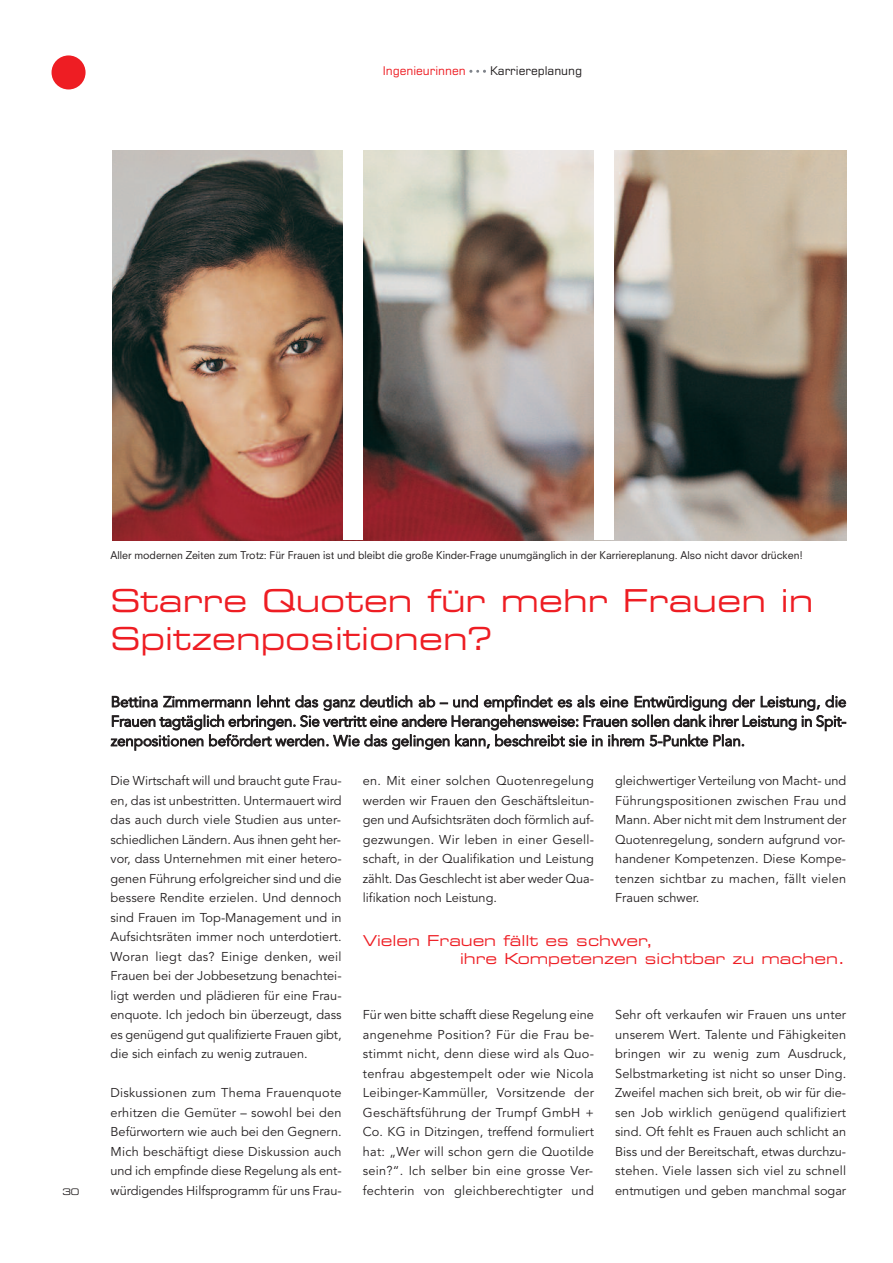
<style>
.page{position:relative;width:893px;height:1263px;background:#fff}
.page>*{position:absolute;margin:0;border:0;box-sizing:border-box;transform-origin:0 0}
.t1{font:expanded 31.5px/37.8px "Square 721 BT";color:#ee1d23}
.t2{font:15px/19.5px "Avenir";letter-spacing:-.005em;color:#231f20;text-align:justify}
.t3{font:expanded 15px/18px "Square 721 BT";color:#ee1d23}
.t4{font:12.75px/19.5px "Avenir";color:#231f20;text-align:justify}
.t5{font:12px "Square 721 BT";color:#231f20}
.t6{font:12px "Square 721 BT";color:#ee1d23}
.t7{font:10.5px "Neuzeit S";color:#231f20}
.t8{font:expanded 9px "Square 721 BT";color:#231f20}
</style>
<div class="page">
<div style="left:52px;top:55px;width:34px;height:34px;background:#ee1d23;border-radius:50%"></div>
<svg style="left:469px;top:70px;width:17px;height:3px"></svg>
<img style="left:112px;top:150px;width:734px;height:390px">
<div style="left:343px;top:136px;width:20px;height:404px;background:#fff"></div>
<div style="left:594px;top:136px;width:20px;height:404px;background:#fff"></div>
<p class="t6" style="left:383px;top:66px;width:85px">Ingenieurinnen</p>
<p class="t5" style="left:490px;top:66px;width:94px">Karriereplanung</p>
<p class="t8" style="left:62px;top:1189px;width:19px">30</p>
<p class="t7" style="left:111px;top:551px;width:694px">Aller modernen Zeiten zum Trotz: Für Frauen ist und bleibt die große Kinder-Frage unumgänglich in der Karriereplanung. Also nicht davor drücken!</p>
<h1 class="t1" style="left:111px;top:585px;width:704px">Starre Quoten für mehr Frauen in<br>Spitzenpositionen?</h1>
<p class="t2" style="left:111px;top:693px;width:737px">Bettina Zimmermann lehnt das ganz deutlich ab – und empfindet es als eine Entwürdigung der Leistung, die Frauen tagtäglich erbringen. Sie vertritt eine andere Herangehensweise: Frauen sollen dank ihrer Leistung in Spit&shy;zenpositionen befördert werden. Wie das gelingen kann, beschreibt sie in ihrem 5-Punkte Plan.</p>
<p class="t4" style="left:111px;top:772px;width:233px">Die Wirtschaft will und braucht gute Frau&shy;en, das ist unbestritten. Untermauert wird das auch durch viele Studien aus unter&shy;schiedlichen Ländern. Aus ihnen geht her&shy;vor, dass Unternehmen mit einer hetero&shy;genen Führung erfolgreicher sind und die bessere Rendite erzielen. Und dennoch sind Frauen im Top-Management und in Aufsichtsräten immer noch unterdotiert.<br>Woran liegt das? Einige denken, weil Frauen bei der Jobbesetzung benachtei&shy;ligt werden und plädieren für eine Frau&shy;enquote. Ich jedoch bin überzeugt, dass es genügend gut qualifizierte Frauen gibt, die sich einfach zu wenig zutrauen.</p>
<p class="t4" style="left:111px;top:1084px;width:233px">Diskussionen zum Thema Frauenquote erhitzen die Gemüter – sowohl bei den Befürwortern wie auch bei den Gegnern.<br>Mich beschäftigt diese Diskussion auch und ich empfinde diese Regelung als ent&shy;würdigendes Hilfsprogramm für uns Frau-</p>
<p class="t4" style="left:363px;top:772px;width:233px">en. Mit einer solchen Quotenregelung werden wir Frauen den Geschäftsleitun&shy;gen und Aufsichtsräten doch förmlich auf&shy;gezwungen. Wir leben in einer Gesell&shy;schaft, in der Qualifikation und Leistung zählt. Das Geschlecht ist aber weder Qua&shy;lifikation noch Leistung.</p>
<p class="t4" style="left:615px;top:772px;width:233px">gleichwertiger Verteilung von Macht- und Führungspositionen zwischen Frau und Mann. Aber nicht mit dem Instrument der Quotenregelung, sondern aufgrund vor&shy;handener Kompetenzen. Diese Kompe&shy;tenzen sichtbar zu machen, fällt vielen Frauen schwer.</p>
<p class="t3" style="left:460px;top:933px;width:386px;text-indent:-97px">Vielen Frauen fällt es schwer,<br>ihre Kompetenzen sichtbar zu machen.</p>
<p class="t4" style="left:363px;top:1006px;width:233px">Für wen bitte schafft diese Regelung eine angenehme Position? Für die Frau be&shy;stimmt nicht, denn diese wird als Quo&shy;tenfrau abgestempelt oder wie Nicola Leibinger-Kammüller, Vorsitzende der Geschäftsführung der Trumpf GmbH + Co. KG in Ditzingen, treffend formuliert hat: „Wer will schon gern die Quotilde sein?“. Ich selber bin eine grosse Ver&shy;fechterin von gleichberechtigter und</p>
<p class="t4" style="left:615px;top:1006px;width:233px">Sehr oft verkaufen wir Frauen uns unter unserem Wert. Talente und Fähigkeiten bringen wir zu wenig zum Ausdruck, Selbstmarketing ist nicht so unser Ding.<br>Zweifel machen sich breit, ob wir für die&shy;sen Job wirklich genügend qualifiziert sind. Oft fehlt es Frauen auch schlicht an Biss und der Bereitschaft, etwas durchzu&shy;stehen. Viele lassen sich viel zu schnell entmutigen und geben manchmal sogar</p>
</div>
